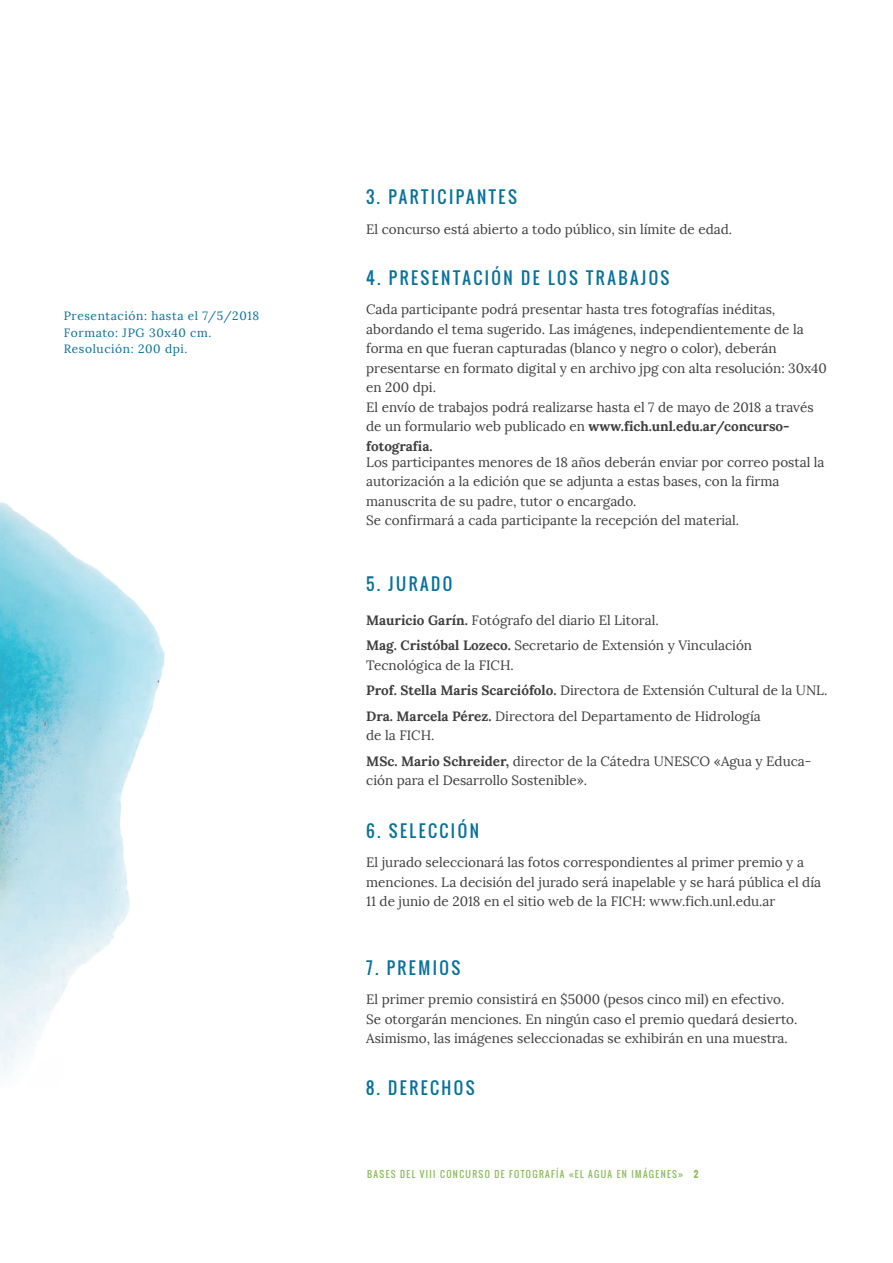
<style>
.page{position:relative;width:893px;height:1263px;background:#fff}
.page>*{position:absolute;margin:0;border:0;box-sizing:border-box;transform-origin:0 0}
.t1{font:16.5px "Oswald";letter-spacing:.15em;color:#097199}
.t2{font:13.5px/19.5px "Lora";color:#3e3e3f}
.t3{font:12px/16.5px "Lora";letter-spacing:.05em;color:#097199}
.t4{font:9px "Oswald";letter-spacing:.15em;color:#8cbb5b}
.s1{font-weight:700}
</style>
<div class="page">
<img style="left:0;top:502px;width:165px;height:573px">
<p class="t3" style="left:64px;top:308px;width:197px">Presentación: hasta el 7/5/2018<br>Formato: JPG 30x40 cm.<br>Resolución: 200 dpi.</p>
<p class="t1" style="left:366px;top:185px;width:152px">3. PARTICIPANTES</p>
<p class="t2" style="left:366px;top:219px;width:367px">El concurso está abierto a todo público, sin límite de edad.</p>
<p class="t1" style="left:366px;top:265px;width:305px">4. PRESENTACIÓN DE LOS TRABAJOS</p>
<p class="t2" style="left:366px;top:300px;width:462px">Cada participante podrá presentar hasta tres fotografías inéditas, abordando el tema sugerido. Las imágenes, independientemente de la forma en que fueran capturadas (blanco y negro o color), deberán presentarse en formato digital y en archivo jpg con alta resolución: 30x40 en 200 dpi.<br>El envío de trabajos podrá realizarse hasta el 7 de mayo de 2018 a través de un formulario web publicado en <span class="s1">www.fich.unl.edu.ar/concurso&shy;fotografia.</span></p>
<p class="t2" style="left:366px;top:452px;width:460px">Los participantes menores de 18 años deberán enviar por correo postal la autorización a la edición que se adjunta a estas bases, con la firma manuscrita de su padre, tutor o encargado.<br>Se confirmará a cada participante la recepción del material.</p>
<p class="t1" style="left:366px;top:571px;width:87px">5. JURADO</p>
<p class="t2" style="left:366px;top:607px;width:387px;line-height:25.5px"><span class="s1">Mauricio Garín.</span> Fotógrafo del diario El Litoral.<br><span class="s1">Mag. Cristóbal Lozeco.</span> Secretario de Extensión y Vinculación</p>
<p class="t2" style="left:366px;top:652px;width:463px;line-height:25.5px">Tecnológica de la FICH.<br><span class="s1">Prof. Stella Maris Scarciófolo.</span> Directora de Extensión Cultural de la UNL.<br><span class="s1">Dra. Marcela Pérez.</span> Directora del Departamento de Hidrología</p>
<p class="t2" style="left:366px;top:723px;width:447px;line-height:25.5px">de la FICH.<br><span class="s1">MSc. Mario Schreider,</span> director de la Cátedra UNESCO «Agua y Educa-</p>
<p class="t2" style="left:366px;top:771px;width:222px">ción para el Desarrollo Sostenible».</p>
<p class="t1" style="left:366px;top:818px;width:114px">6. SELECCIÓN</p>
<p class="t2" style="left:366px;top:852px;width:456px">El jurado seleccionará las fotos correspondientes al primer premio y a menciones. La decisión del jurado será inapelable y se hará pública el día<br>11 de junio de 2018 en el sitio web de la FICH: www.fich.unl.edu.ar</p>
<p class="t1" style="left:366px;top:955px;width:96px">7. PREMIOS</p>
<p class="t2" style="left:366px;top:989px;width:433px">El primer premio consistirá en $5000 (pesos cinco mil) en efectivo.<br>Se otorgarán menciones. En ningún caso el premio quedará desierto.<br>Asimismo, las imágenes seleccionadas se exhibirán en una muestra.</p>
<p class="t1" style="left:366px;top:1076px;width:110px">8. DERECHOS</p>
<p class="t4" style="left:367px;top:1167px;width:333px">BASES DEL VIII CONCURSO DE FOTOGRAFÍA «EL AGUA EN IMÁGENES» <span class="s1">2</span></p>
</div>
